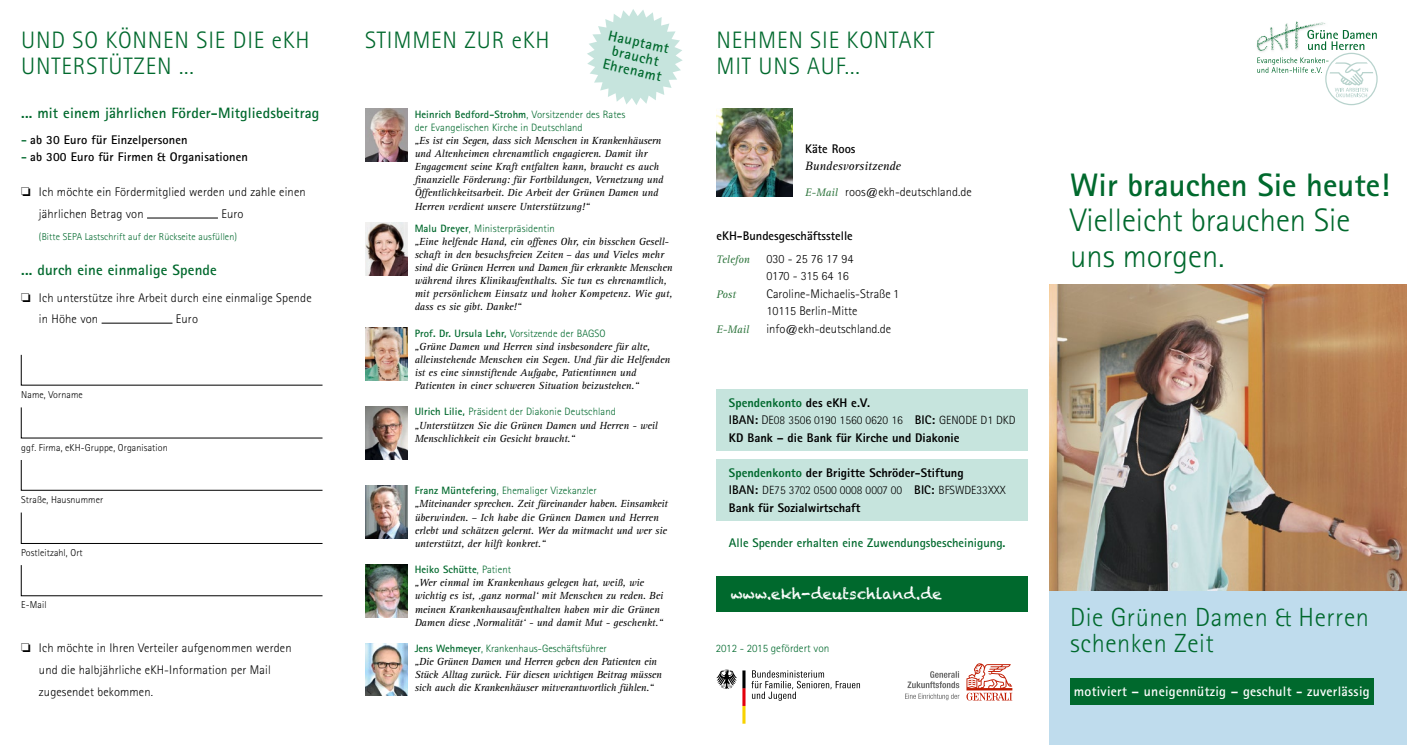
<style>
.page{position:relative;width:1407px;height:745px;background:#fff}
.page>*{position:absolute;margin:0;border:0;box-sizing:border-box;transform-origin:0 0}
.t1{font:300 32.5px/35px "Rotis Sans Serif";color:#00692d}
.t2{font:700 32.5px "Rotis Sans Serif";color:#00692d}
.t3{font:300 26.25px/26.2px "Rotis Sans Serif";letter-spacing:.02em;color:#00692d}
.t4{font:300 23.75px/26.2px "Rotis Sans Serif";letter-spacing:.035em;color:#00692d}
.t5{font:700 15px "Rotis Sans Serif";letter-spacing:.01em;color:#00692d}
.t6{font:15px "Chalkduster";color:#fff}
.t7{font:700 14.5px/14.5px "Rotis Sans Serif";color:#00692d;text-align:center}
.t8{font:700 13.75px "Rotis Sans Serif";letter-spacing:.02em;color:#fff}
.t9{font:300 12.5px/21.9px "Rotis Sans Serif";letter-spacing:.01em;color:#000}
.t10{font:800 12.5px "Rotis Sans Serif";color:#000}
.t11{font:700 12.5px "Rotis Sans Serif";letter-spacing:.01em;color:#000}
.t12{font:700 12.5px "Rotis Sans Serif";color:#00692d}
.t13{font:800 12.5px "Rotis Sans Serif";color:#00692d}
.t14{font:italic 12.5px "Rotis Serif";color:#000}
.t15{font:300 11.88px "Rotis Sans Serif";color:#000}
.t16{font:300 11.25px "Rotis Sans Serif";color:#00692d}
.t17{font:italic 11.25px "Rotis Serif";color:#2b733a}
.t18{font:italic 10.62px/13.1px "Rotis Serif";letter-spacing:-.01em;color:#000}
.t19{font:300 10.62px/13.1px "Rotis Sans Serif";letter-spacing:.01em;color:#00692d}
.t20{font:700 10.62px "Rotis Sans Serif";letter-spacing:.01em;color:#00692d}
.t21{font:300 10px "Rotis Sans Serif";letter-spacing:.01em;color:#000}
.t22{font:300 10px "Rotis Sans Serif";letter-spacing:.01em;color:#00692d}
.s1{color:#00692d}
.s2{font-weight:700}
.s3{font-weight:300}
.s4{font-family:"Rotis Serif";font-weight:400;font-style:italic;font-size:11.25px;color:#2b733a}
.s5{color:#000}
.s6{font-weight:700;font-size:12.5px}
.s7{font-size:12.5px}
</style>
<div class="page">
<div style="left:1049px;top:507px;width:358px;height:237px;background:#bfdced"></div>
<div style="left:1070px;top:678px;width:303px;height:26px;background:#00692d"></div>
<div style="left:716px;top:389px;width:312px;height:61px;background:#c6e4dd"></div>
<div style="left:716px;top:459px;width:312px;height:61px;background:#c6e4dd"></div>
<div style="left:716px;top:576px;width:312px;height:35px;background:#00692d"></div>
<svg style="left:716px;top:669px;width:29px;height:54px"></svg>
<svg style="left:751px;top:670px;width:109px;height:30px"></svg>
<svg style="left:966px;top:663px;width:46px;height:37px"></svg>
<svg style="left:905px;top:693px;width:54px;height:6px"></svg>
<svg style="left:907px;top:671px;width:52px;height:16px"></svg>
<img style="left:716px;top:109px;width:76px;height:87px">
<svg style="left:1257px;top:22px;width:120px;height:83px"></svg>
<img style="left:1049px;top:284px;width:358px;height:306px">
<img style="left:365px;top:109px;width:42px;height:52px">
<img style="left:365px;top:223px;width:42px;height:52px">
<img style="left:365px;top:643px;width:42px;height:52px">
<svg style="left:587px;top:9px;width:96px;height:96px"></svg>
<img style="left:365px;top:406px;width:42px;height:53px">
<img style="left:365px;top:485px;width:42px;height:53px">
<img style="left:365px;top:564px;width:42px;height:52px">
<img style="left:365px;top:327px;width:42px;height:53px">
<hr style="left:147px;top:217px;width:71px;height:1px;background:#000">
<hr style="left:102px;top:322px;width:70px;height:1px;background:#000">
<svg style="left:21px;top:354px;width:302px;height:31px"></svg>
<svg style="left:21px;top:407px;width:302px;height:31px"></svg>
<svg style="left:21px;top:565px;width:302px;height:31px"></svg>
<svg style="left:21px;top:460px;width:302px;height:30px"></svg>
<h3 class="t4" style="left:21px;top:26px;width:290px">UND SO KÖNNEN SIE DIE eKH<br>UNTERSTÜTZEN ...</h3>
<h3 class="t5" style="left:21px;top:103px;width:300px">... mit einem jährlichen Förder-Mitgliedsbeitrag</h3>
<p class="t11" style="left:21px;top:132px;width:168px"><span class="s1">-</span> ab 30 Euro für Einzelpersonen</p>
<p class="t11" style="left:21px;top:149px;width:228px"><span class="s1">-</span> ab 300 Euro für Firmen &amp; Organisationen</p>
<p class="t9" style="left:39px;top:181px;width:268px;text-indent:-18px">❏ Ich möchte ein Fördermitglied werden und zahle einen jährlichen Betrag von</p>
<p class="t9" style="left:221px;top:203px;width:24px">Euro</p>
<p class="t22" style="left:39px;top:231px;width:200px">(Bitte SEPA Lastschrift auf der Rückseite ausfüllen)</p>
<h3 class="t5" style="left:21px;top:260px;width:197px">... durch eine einmalige Spende</h3>
<p class="t9" style="left:39px;top:286px;width:274px;text-indent:-18px">❏ Ich unterstütze ihre Arbeit durch eine einmalige Spende in Höhe von</p>
<p class="t9" style="left:176px;top:308px;width:24px">Euro</p>
<p class="t21" style="left:21px;top:388px;width:63px">Name, Vorname</p>
<p class="t21" style="left:21px;top:441px;width:148px">ggf. Firma, eKH-Gruppe, Organisation</p>
<p class="t21" style="left:21px;top:493px;width:84px">Straße, Hausnummer</p>
<p class="t21" style="left:21px;top:546px;width:63px">Postleitzahl, Ort</p>
<p class="t21" style="left:21px;top:598px;width:27px">E-Mail</p>
<p class="t9" style="left:39px;top:636px;width:254px;text-indent:-18px">❏ Ich möchte in Ihren Verteiler aufgenommen werden und die halbjährliche eKH-Information per Mail zugesendet bekommen.</p>
<h3 class="t4" style="left:365px;top:27px;width:186px">STIMMEN ZUR eKH</h3>
<h3 class="t7" style="left:610px;top:27px;width:63px;rotate:13deg">Hauptamt braucht<br>Ehrenamt</h3>
<p class="t19" style="left:415px;top:107px;width:212px"><span class="s2">Heinrich Bedford-Strohm</span>, Vorsitzender des Rates der Evangelischen Kirche in Deutschland</p>
<p class="t18" style="left:415px;top:134px;width:250px">„Es ist ein Segen, dass sich Menschen in Krankenhäusern und Altenheimen ehrenamtlich engagieren. Damit ihr Engagement seine Kraft entfalten kann, braucht es auch finanzielle Förderung: für Fortbildungen, Vernetzung und Öffentlichkeitsarbeit. Die Arbeit der Grünen Damen und Herren verdient unsere Unterstützung!“</p>
<p class="t19" style="left:415px;top:221px;width:142px"><span class="s2">Malu Dreyer</span>, Ministerpräsidentin</p>
<p class="t18" style="left:415px;top:235px;width:259px">„Eine helfende Hand, ein offenes Ohr, ein bisschen Gesell&shy;schaft in den besuchsfreien Zeiten – das und Vieles mehr sind die Grünen Herren und Damen für erkrankte Menschen während ihres Klinikaufenthalts. Sie tun es ehrenamtlich, mit persönlichem Einsatz und hoher Kompetenz. Wie gut, dass es sie gibt. Danke!“</p>
<p class="t20" style="left:415px;top:326px;width:192px">Prof. Dr. Ursula Lehr, <span class="s3">Vorsitzende der BAGSO</span></p>
<p class="t18" style="left:415px;top:340px;width:257px">„Grüne Damen und Herren sind insbesondere für alte, alleinstehende Menschen ein Segen. Und für die Helfenden ist es eine sinnstiftende Aufgabe, Patientinnen und Patienten in einer schweren Situation beizustehen.“</p>
<p class="t19" style="left:415px;top:405px;width:203px"><span class="s2">Ulrich Lilie,</span> Präsident der Diakonie Deutschland</p>
<p class="t18" style="left:415px;top:418px;width:245px">„Unterstützen Sie die Grünen Damen und Herren - weil<br>Menschlichkeit ein Gesicht braucht.“</p>
<p class="t19" style="left:415px;top:484px;width:184px"><span class="s2">Franz Müntefering</span>, Ehemaliger Vizekanzler</p>
<p class="t18" style="left:415px;top:497px;width:254px">„Miteinander sprechen. Zeit füreinander haben. Einsamkeit überwinden. – Ich habe die Grünen Damen und Herren erlebt und schätzen gelernt. Wer da mitmacht und wer sie unterstützt, der hilft konkret.“</p>
<p class="t20" style="left:415px;top:562px;width:98px">Heiko Schütte<span class="s3">, Patient</span></p>
<p class="t18" style="left:415px;top:576px;width:250px">„Wer einmal im Krankenhaus gelegen hat, weiß, wie wichtig es ist, ‚ganz normal‘ mit Menschen zu reden. Bei meinen Krankenhausaufenthalten haben mir die Grünen Damen diese ‚Normalität‘ - und damit Mut - geschenkt.“</p>
<p class="t19" style="left:415px;top:641px;width:194px"><span class="s2">Jens Wehmeyer</span>, Krankenhaus-Geschäftsführer</p>
<p class="t18" style="left:415px;top:655px;width:249px">„Die Grünen Damen und Herren geben den Patienten ein<br>Stück Alltag zurück. Für diesen wichtigen Beitrag müssen sich auch die Krankenhäuser mitverantwortlich fühlen.“</p>
<h3 class="t4" style="left:716px;top:27px;width:219px">NEHMEN SIE KONTAKT<br>MIT UNS AUF...</h3>
<p class="t11" style="left:805px;top:140px;width:52px">Käte Roos</p>
<p class="t14" style="left:805px;top:159px;width:97px">Bundesvorsitzende</p>
<p class="t9" style="left:805px;top:181px;width:168px"><span class="s4">E-Mail</span> roos@ekh-deutschland.de</p>
<p class="t11" style="left:716px;top:228px;width:138px">eKH-Bundesgeschäftsstelle</p>
<p class="t17" style="left:716px;top:252px;width:35px">Telefon</p>
<p class="t9" style="left:766px;top:249px;width:88px;line-height:17.5px">030 - 25 76 17 94<br>0170 - 315 64 16</p>
<p class="t17" style="left:716px;top:287px;width:21px">Post</p>
<p class="t9" style="left:766px;top:284px;width:134px;line-height:17.5px">Caroline-Michaelis-Straße 1<br>10115 Berlin-Mitte</p>
<p class="t17" style="left:716px;top:322px;width:34px">E-Mail</p>
<p class="t9" style="left:766px;top:317px;width:126px">info@ekh-deutschland.de</p>
<p class="t13" style="left:729px;top:394px;width:143px">Spendenkonto <span class="s5">des eKH e.V.</span></p>
<p class="t15" style="left:729px;top:413px;width:288px"><span class="s6">IBAN:</span> <span class="s7">D</span>E08 3506 0190 1560 0620 16 <span class="s6">BIC:</span> GENODE D1 DKD</p>
<p class="t10" style="left:729px;top:429px;width:232px">KD Bank – die Bank für Kirche und Diakonie</p>
<p class="t10" style="left:729px;top:464px;width:236px"><span class="s1">Spendenkonto</span> der Brigitte Schröder-Stiftung</p>
<p class="t15" style="left:729px;top:483px;width:278px"><span class="s6">IBAN:</span> DE75 3702 0500 0008 0007 00 <span class="s6">BIC:</span> BFSWDE33XXX</p>
<p class="t10" style="left:729px;top:499px;width:133px">Bank für Sozialwirtschaft</p>
<p class="t12" style="left:729px;top:534px;width:278px">Alle Spender erhalten eine Zuwendungsbescheinigung.</p>
<h3 class="t6" style="left:731px;top:584px;width:212px">www.ekh-deutschland.de</h3>
<p class="t16" style="left:716px;top:641px;width:115px">2012 - 2015 gefördert von</p>
<h1 class="t2" style="left:1070px;top:165px;width:321px">Wir brauchen Sie heute!</h1>
<h1 class="t1" style="left:1070px;top:203px;width:281px">Vielleicht brauchen Sie uns morgen.</h1>
<h2 class="t3" style="left:1070px;top:603px;width:300px">Die Grünen Damen &amp; Herren schenken Zeit</h2>
<p class="t8" style="left:1074px;top:681px;width:297px">motiviert – uneigennützig – geschult - zuverlässig</p>
</div>
